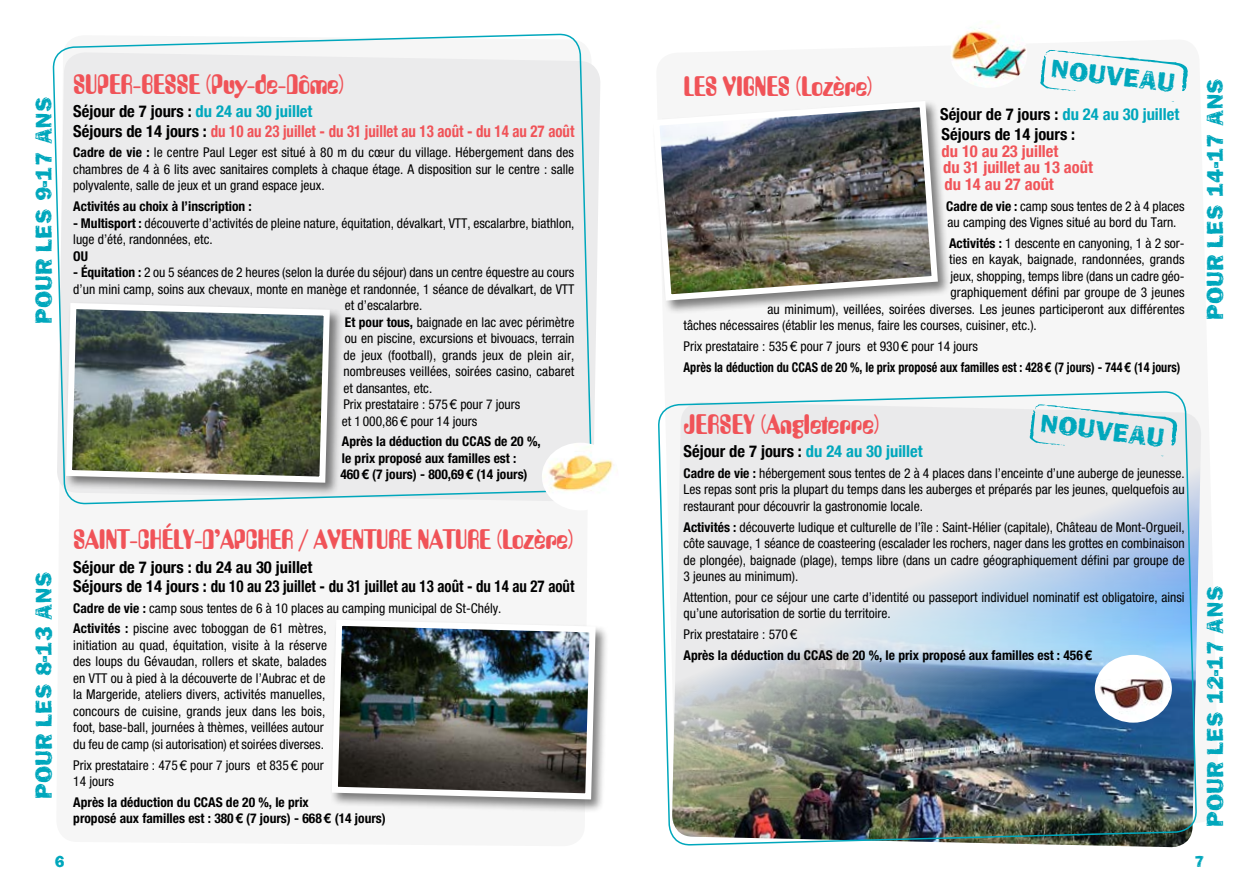
<style>
.page{position:relative;width:1259px;height:893px;background:#fff}
.page>*{position:absolute;margin:0;border:0;box-sizing:border-box;transform-origin:0 0}
.t1{font:27px "Amelia BT";letter-spacing:-.01em;color:#f05358}
.t2{font:27px "Frankie";color:#00a7bc}
.t3{font:24px "Frankie";color:#00a7bc}
.t4{font:700 condensed 16.5px/19.2px "Helvetica Neue";color:#000}
.t5{font:700 condensed 16.5px/19.2px "Helvetica Neue";color:#f05358;scale:.9 1}
.t6{font:700 condensed 16.5px/16.5px "Helvetica Neue";color:#f05358}
.t7{font:16.5px "Frankie";color:#00a7bc}
.t8{font:condensed 13.5px/16.5px "Helvetica Neue";color:#000}
.t9{font:700 condensed 13.5px/16.5px "Helvetica Neue";color:#000}
.t10{font:700 condensed 13.5px/20.7px "Helvetica Neue";color:#000;scale:.9 1}
.s1{color:#000}
.s2{color:#00a7bc}
.s3{font-weight:700}
.s4{font-stretch:normal}
.s5{font-weight:400}
.s6{font-weight:400;font-stretch:normal}
</style>
<div class="page">
<svg style="left:53px;top:34px;width:539px;height:471px;background:#e9ebec"></svg>
<div style="left:651px;top:100px;width:300px;height:215px;background:#000;opacity:.5"></div>
<img style="left:651px;top:100px;width:290px;height:204px">
<div style="left:64px;top:302px;width:280px;height:194px;background:#000;opacity:.5"></div>
<img style="left:63px;top:300px;width:270px;height:186px">
<div style="left:330px;top:618px;width:280px;height:195px;background:#000;opacity:.5"></div>
<img style="left:330px;top:618px;width:269px;height:184px">
<img style="left:658px;top:391px;width:538px;height:457px">
<svg style="left:1040px;top:50px;width:147px;height:52px"></svg>
<svg style="left:1029px;top:404px;width:148px;height:52px;background:#dfe7e9"></svg>
<img style="left:950px;top:21px;width:76px;height:64px">
<img style="left:1094px;top:655px;width:78px;height:68px">
<img style="left:542px;top:443px;width:71px;height:62px">
<h2 class="t3" style="left:30px;top:324px;width:229px;rotate:-90deg">POUR LES 9-17 ANS</h2>
<h1 class="t1" style="left:73px;top:68px;width:273px">SUPER-BESSE (Puy-de-Dôme)</h1>
<p class="t5" style="left:73px;top:101px;width:558px"><span class="s1">Séjour de 7 jours :</span> <span class="s2">du 24 au 30 juillet<br></span><span class="s1">Séjours de 14 jours :</span> du 10 au 23 juillet - du 31 juillet au 13 août - du 14 au 27 août</p>
<p class="t8" style="left:73px;top:144px;width:502px;text-align:justify"><span class="s3">Cadre de vie :</span> le centre Paul Leger est situé à 80 m du cœur du village. Hébergement dans des chambres de 4 à 6 lits avec sanitaires complets à chaque étage. A disposition sur le centre : salle polyvalente, salle de jeux et un grand espace jeux.</p>
<p class="t9" style="left:73px;top:198px;width:180px">Activités au choix à l’inscription :</p>
<p class="t8" style="left:73px;top:214px;width:503px"><span class="s3">- Multisport :</span> découverte d’activités de pleine nature, équitation, dévalkart, VTT, escalarbre, biathlon, luge d’été, randonnées, etc.</p>
<p class="t9" style="left:73px;top:247px;width:16px">OU</p>
<p class="t8" style="left:73px;top:264px;width:503px"><span class="s3">- Équitation :</span> 2 ou 5 séances de 2 heures (selon la durée du séjour) dans un centre équestre au cours</p>
<p class="t8" style="left:73px;top:280px;width:503px">d’un mini camp, soins aux chevaux, monte en manège et randonnée, 1 séance de dévalkart, de VTT</p>
<p class="t8" style="left:345px;top:297px;width:79px">et d’escalarbre.</p>
<p class="t8" style="left:345px;top:313px;width:231px"><span class="s3">Et pour tous,</span> baignade en lac avec périmètre</p>
<p class="t8" style="left:345px;top:330px;width:231px">ou en piscine, excursions et bivouacs, terrain</p>
<p class="t8" style="left:343px;top:346px;width:233px">de jeux (football), grands jeux de plein air,</p>
<p class="t8" style="left:343px;top:363px;width:233px">nombreuses veillées, soirées casino, cabaret</p>
<p class="t8" style="left:343px;top:379px;width:90px">et dansantes, etc.</p>
<p class="t8" style="left:343px;top:396px;width:178px">Prix prestataire : 575<span class="s4">€</span> pour 7 jours</p>
<p class="t8" style="left:342px;top:412px;width:137px">et 1 000,86<span class="s4">€</span> pour 14 jours</p>
<p class="t9" style="left:340px;top:433px;width:202px">Après la déduction du CCAS de 20 %, le prix proposé aux familles est :<br>460<span class="s4">€</span> (7 jours) - 800,69<span class="s4">€</span> (14 jours)</p>
<h2 class="t3" style="left:30px;top:799px;width:229px;rotate:-90deg">POUR LES 8-13 ANS</h2>
<h1 class="t1" style="left:73px;top:524px;width:502px">SAINT-CHÉLY-D’APCHER / AVENTURE NATURE (Lozère)</h1>
<p class="t4" style="left:73px;top:556px;width:503px">Séjour de 7 jours : du 24 au 30 juillet<br>Séjours de 14 jours : du 10 au 23 juillet - du 31 juillet au 13 août - du 14 au 27 août</p>
<p class="t8" style="left:73px;top:597px;width:430px;line-height:20.7px"><span class="s3">Cadre de vie :</span> camp sous tentes de 6 à 10 places au camping municipal de St-Chély.<br><span class="s3">Activités :</span> piscine avec toboggan de 61 mètres,</p>
<p class="t8" style="left:73px;top:637px;width:255px">initiation au quad, équitation, visite à la réserve des loups du Gévaudan, rollers et skate, balades en VTT ou à pied à la découverte de l’Aubrac et de la Margeride, ateliers divers, activités manuelles, concours de cuisine, grands jeux dans les bois, foot, base-ball, journées à thèmes, veillées autour du feu de camp (si autorisation) et soirées diverses.</p>
<p class="t8" style="left:73px;top:756px;width:252px">Prix prestataire : 475<span class="s4">€</span> pour 7 jours et 835<span class="s4">€</span> pour<br>14 jours</p>
<p class="t9" style="left:73px;top:794px;width:314px">Après la déduction du CCAS de 20 %, le prix<br>proposé aux familles est : 380<span class="s4">€</span> (7 jours) - 668<span class="s4">€</span> (14 jours)</p>
<p class="t7" style="left:55px;top:852px;width:11px">6</p>
<h1 class="t1" style="left:683px;top:71px;width:191px">LES VIGNES (Lozère)</h1>
<h1 class="t2" style="left:1052px;top:52px;width:91px;rotate:7deg">Nou veau</h1>
<p class="t4" style="left:940px;top:102px;width:241px;line-height:20.7px">Séjour de 7 jours : <span class="s2">du 24 au 30 juillet<br></span>Séjours de 14 jours :</p>
<p class="t6" style="left:941px;top:142px;width:153px">du 10 au 23 juillet<br>du 31 juillet au 13 août du 14 au 27 août</p>
<p class="t8" style="left:946px;top:197px;width:240px"><span class="s3">Cadre de vie :</span> camp sous tentes de 2 à 4 places au camping des Vignes situé au bord du Tarn.</p>
<p class="t8" style="left:949px;top:235px;width:237px"><span class="s3">Activités :</span> 1 descente en canyoning, 1 à 2 sor-</p>
<p class="t8" style="left:949px;top:251px;width:237px">ties en kayak, baignade, randonnées, grands</p>
<p class="t8" style="left:950px;top:268px;width:235px">jeux, shopping, temps libre (dans un cadre géo-</p>
<p class="t8" style="left:950px;top:284px;width:236px">graphiquement défini par groupe de 3 jeunes</p>
<p class="t8" style="left:767px;top:301px;width:418px">au minimum), veillées, soirées diverses. Les jeunes participeront aux différentes</p>
<p class="t8" style="left:683px;top:317px;width:355px">tâches nécessaires (établir les menus, faire les courses, cuisiner, etc.).</p>
<p class="t10" style="left:683px;top:336px;width:553px"><span class="s5">Prix prestataire : 535</span><span class="s6">€</span> <span class="s5">pour 7 jours et 930</span><span class="s6">€</span> <span class="s5">pour 14 jours<br></span>Après la déduction du CCAS de 20 %, le prix proposé aux familles est : 428<span class="s4">€</span> (7 jours) - 744<span class="s4">€</span> (14 jours)</p>
<h1 class="t1" style="left:683px;top:408px;width:198px">JERSEY (Angleterre)</h1>
<p class="t4" style="left:683px;top:440px;width:241px">Séjour de 7 jours : <span class="s2">du 24 au 30 juillet</span></p>
<p class="t8" style="left:683px;top:465px;width:503px;text-align:justify"><span class="s3">Cadre de vie :</span> hébergement sous tentes de 2 à 4 places dans l’enceinte d’une auberge de jeunesse.<br>Les repas sont pris la plupart du temps dans les auberges et préparés par les jeunes, quelquefois au restaurant pour découvrir la gastronomie locale.</p>
<p class="t8" style="left:683px;top:518px;width:503px;text-align:justify"><span class="s3">Activités :</span> découverte ludique et culturelle de l’île : Saint-Hélier (capitale), Château de Mont-Orgueil, côte sauvage, 1 séance de coasteering (escalader les rochers, nager dans les grottes en combinaison de plongée), baignade (plage), temps libre (dans un cadre géographiquement défini par groupe de 3 jeunes au minimum).</p>
<p class="t8" style="left:683px;top:589px;width:503px">Attention, pour ce séjour une carte d’identité ou passeport individuel nominatif est obligatoire, ainsi qu’une autorisation de sortie du territoire.</p>
<p class="t9" style="left:683px;top:624px;width:410px;line-height:20.7px"><span class="s5">Prix prestataire : 570</span><span class="s6">€<br></span>Après la déduction du CCAS de 20 %, le prix proposé aux familles est : 456<span class="s4">€</span></p>
<h1 class="t2" style="left:1042px;top:407px;width:91px;rotate:7deg">Nou veau</h1>
<h2 class="t3" style="left:1200px;top:320px;width:243px;rotate:-90deg">POUR LES 14-17 ANS</h2>
<h2 class="t3" style="left:1200px;top:827px;width:243px;rotate:-90deg">POUR LES 12-17 ANS</h2>
<p class="t7" style="left:1194px;top:852px;width:11px">7</p>
</div>
